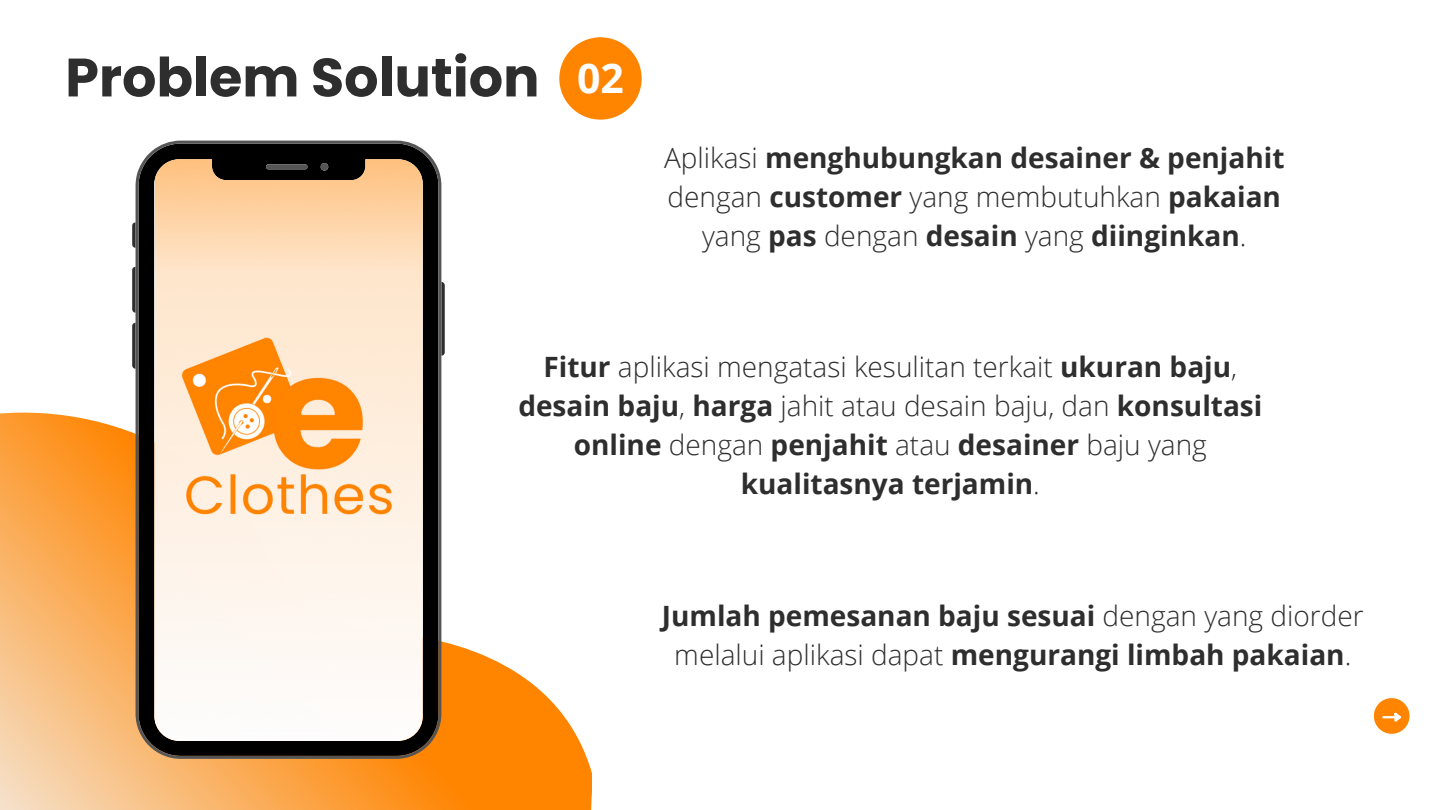
<style>
.page{position:relative;width:1440px;height:810px;background:#fff}
.page>*{position:absolute;margin:0;border:0;box-sizing:border-box;transform-origin:0 0}
.t1{font:700 54px "Poppins";color:#2e2e2e}
.t2{font:700 41px "Open Sans";color:#fff}
.t3{font:700 28px/39px "Open Sans";color:#2e2e2e;text-align:center}
.s1{font-weight:300}
</style>
<div class="page">
<div style="left:1374px;top:698px;width:36px;height:36px;background:#ff8400;border-radius:50%"></div>
<svg style="left:1382px;top:712px;width:20px;height:10px"></svg>
<svg style="left:0;top:385px;width:593px;height:425px"></svg>
<svg style="left:132px;top:222px;width:4px;height:26px"></svg>
<svg style="left:132px;top:267px;width:4px;height:46px"></svg>
<svg style="left:132px;top:323px;width:4px;height:46px"></svg>
<svg style="left:441px;top:282px;width:4px;height:74px"></svg>
<svg style="left:136px;top:141px;width:305px;height:618px"></svg>
<div style="left:559px;top:37px;width:83px;height:83px;background:#ff8400;border-radius:50%"></div>
<p class="t1" style="left:65px;top:40px;width:476px">Problem Solution</p>
<p class="t2" style="left:577px;top:50px;width:48px">02</p>
<p class="t3" style="left:664px;top:137px;width:622px"><span class="s1">Aplikasi</span> menghubungkan desainer &amp; penjahit <span class="s1">dengan</span> customer <span class="s1">yang membutuhkan</span> pakaian <span class="s1">yang</span> pas <span class="s1">dengan</span> desain <span class="s1">yang</span> diinginkan<span class="s1">.</span></p>
<p class="t3" style="left:518px;top:347px;width:746px">Fitur <span class="s1">aplikasi mengatasi kesulitan terkait</span> ukuran baju<span class="s1">, </span>desain baju<span class="s1">,</span> harga <span class="s1">jahit atau desain baju, dan</span> konsultasi online <span class="s1">dengan</span> penjahit <span class="s1">atau</span> desainer <span class="s1">baju yang </span>kualitasnya terjamin<span class="s1">.</span></p>
<p class="t3" style="left:662px;top:595px;width:703px">Jumlah pemesanan baju sesuai <span class="s1">dengan yang diorder melalui aplikasi dapat</span> mengurangi limbah pakaian<span class="s1">.</span></p>
</div>
